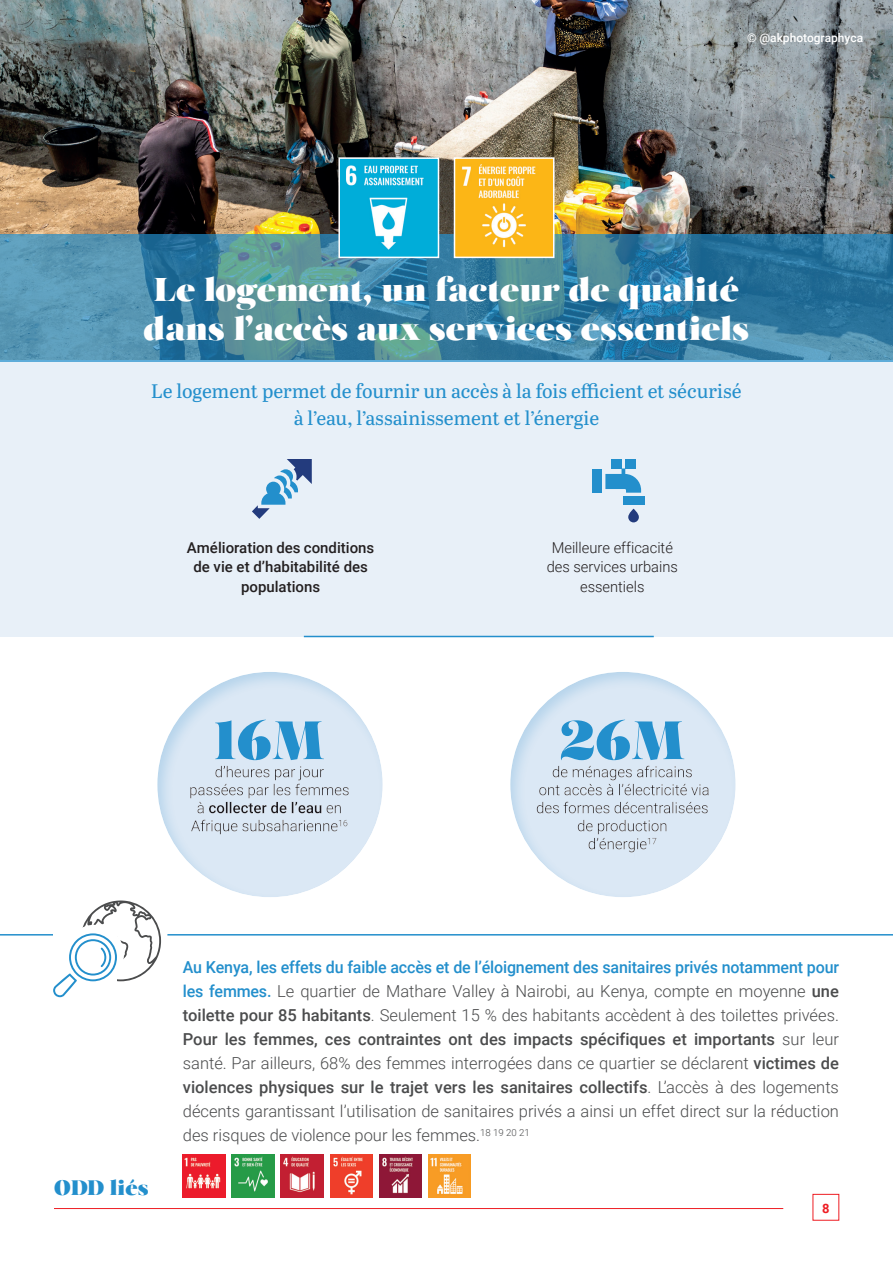
<style>
.page{position:relative;width:893px;height:1263px;background:#fff}
.page>*{position:absolute;margin:0;border:0;box-sizing:border-box;transform-origin:0 0}
.t1{font:54px "Salome";color:#238fcc}
.t2{font:33px/39px "Salome";color:#fff;text-align:center}
.t3{font:21px "Salome";color:#238fcc}
.t4{font:19.5px/27px "Abril Text";color:#238fcc;text-align:center}
.t5{font:300 16.5px/24px "Roboto";color:#4b4c4d;text-align:justify}
.t6{font:500 15px/19.5px "Roboto";color:#231f20;text-align:center}
.t7{font:300 15px/19.5px "Roboto";color:#231f20;text-align:center}
.t8{font:700 12.9px "Roboto";color:#ee1d23}
.t9{font:500 12px "Roboto";color:#fff}
.s1{font-weight:500;color:#238fcc}
.s2{font-weight:500}
</style>
<div class="page">
<img style="left:0;top:0;width:893px;height:234px">
<div style="left:0;top:360px;width:893px;height:277px;background:#e8f0f8"></div>
<svg style="left:0;top:234px;width:893px;height:127px;background:#3f84a3"></svg>
<hr style="left:0;top:934px;width:893px;height:1px;background:#238fcc">
<hr style="left:304px;top:636px;width:350px;height:1px;background:#238fcc">
<div style="left:611px;top:459px;width:10px;height:9px;background:#238fcc"></div>
<div style="left:625px;top:459px;width:10px;height:9px;background:#238fcc"></div>
<svg style="left:628px;top:509px;width:11px;height:13px"></svg>
<svg style="left:605px;top:468px;width:36px;height:25px"></svg>
<div style="left:623px;top:496px;width:21px;height:8px;background:#238fcc"></div>
<div style="left:592px;top:470px;width:10px;height:23px;background:#238fcc"></div>
<svg style="left:252px;top:459px;width:60px;height:60px"></svg>
<hr style="left:54px;top:1208px;width:729px;height:1px;background:#ee1d23">
<div style="left:74px;top:888px;width:93px;height:93px;background:#fff;border-radius:50%"></div>
<svg style="left:53px;top:900px;width:108px;height:97px"></svg>
<div style="left:156px;top:672px;width:249px;height:228px;background:#238fcc;opacity:.2"></div>
<img style="left:428px;top:1155px;width:43px;height:42px">
<img style="left:379px;top:1155px;width:43px;height:42px">
<img style="left:330px;top:1155px;width:43px;height:42px">
<img style="left:281px;top:1155px;width:42px;height:42px">
<img style="left:232px;top:1155px;width:42px;height:42px">
<img style="left:183px;top:1155px;width:42px;height:42px">
<img style="left:341px;top:160px;width:95px;height:95px">
<div style="left:338px;top:157px;width:101px;height:101px;border:2px solid #fff"></div>
<img style="left:457px;top:160px;width:94px;height:95px">
<div style="left:454px;top:157px;width:100px;height:101px;border:2px solid #fff"></div>
<div style="left:510px;top:672px;width:256px;height:228px;background:#238fcc;opacity:.2"></div>
<p class="t9" style="left:747px;top:30px;width:118px">© @akphotographyca</p>
<h2 class="t2" style="left:144px;top:270px;width:607px">Le logement, un facteur de qualité dans l’accès aux services essentiels</h2>
<p class="t4" style="left:151px;top:377px;width:592px">Le logement permet de fournir un accès à la fois efficient et sécurisé à l’eau, l’assainissement et l’énergie</p>
<p class="t6" style="left:187px;top:537px;width:189px">Amélioration des conditions de vie et d’habitabilité des populations</p>
<p class="t7" style="left:547px;top:537px;width:133px">Meilleure efficacité des services urbains essentiels</p>
<h1 class="t1" style="left:214px;top:704px;width:112px">16M</h1>
<h1 class="t1" style="left:560px;top:704px;width:127px">26M</h1>
<p class="t3" style="left:54px;top:1174px;width:96px">ODD liés</p>
<p class="t5" style="left:183px;top:955px;width:658px"><span class="s1">Au Kenya, les effets du faible accès et de l’éloignement des sanitaires privés notamment pour les femmes.</span> Le quartier de Mathare Valley à Nairobi, au Kenya, compte en moyenne <span class="s2">une toilette pour 85 habitants</span>. Seulement 15 % des habitants accèdent à des toilettes privées.<br><span class="s2">Pour les femmes, ces contraintes ont des impacts spécifiques et importants</span> sur leur santé. Par ailleurs, 68% des femmes interrogées dans ce quartier se déclarent <span class="s2">victimes de violences physiques sur le trajet vers les sanitaires collectifs</span>. L’accès à des logements décents garantissant l’utilisation de sanitaires privés a ainsi un effet direct sur la réduction des risques de violence pour les femmes.<sup>18</sup> <sup>19</sup> <sup>20</sup> <sup>21</sup></p>
<p class="t8" style="left:822px;top:1199px;width:9px">8</p>
</div>
